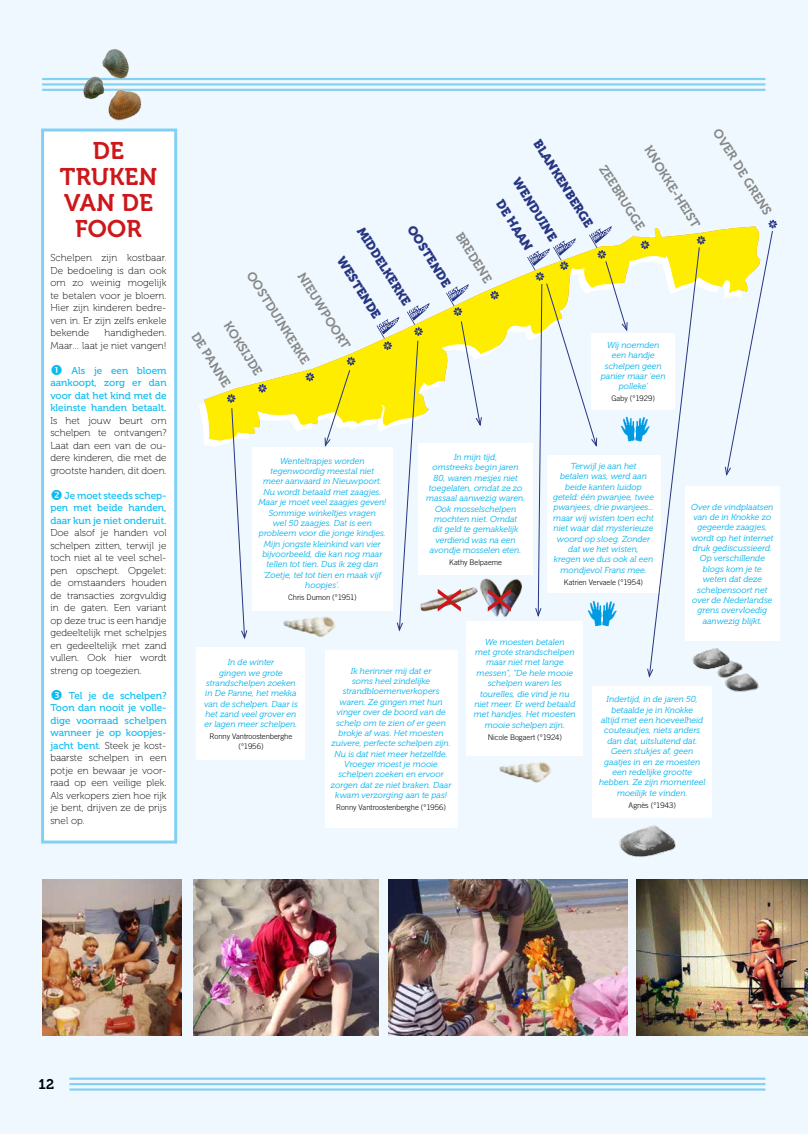
<style>
.page{position:relative;width:808px;height:1134px;background:#eef8fe}
.page>*{position:absolute;margin:0;border:0;box-sizing:border-box;transform-origin:0 0}
.t1{font:24px/26px "Museo 700";letter-spacing:.01em;color:#cd171a;text-align:center}
.t2{font:14px "Museo 700";color:#000}
.t3{font:12.7px "Museo 700";color:#878787}
.t4{font:12.7px "Museo 900";color:#283583}
.t5{font:10px/12.5px "Museo 100";color:#000;text-align:justify}
.t6{font:10px/12.5px "Museo 500";color:#0bbbef;text-align:justify}
.t7{font:italic 8.6px/10.4px "Museo 300";letter-spacing:-.005em;color:#00b1eb;text-align:center}
.t8{font:300 7.7px/9.2px "Trade Gothic";letter-spacing:-.005em;color:#000;text-align:center}
.s1{font-family:"Museo 500";color:#0bbbef}
</style>
<div class="page">
<hr style="left:69px;top:1078px;width:696px;height:2px;background:#83d0f5">
<hr style="left:69px;top:1083px;width:696px;height:2px;background:#83d0f5">
<hr style="left:69px;top:1088px;width:696px;height:3px;background:#83d0f5">
<hr style="left:42px;top:78px;width:723px;height:2px;background:#83d0f5">
<hr style="left:42px;top:83px;width:723px;height:3px;background:#83d0f5">
<hr style="left:42px;top:89px;width:723px;height:2px;background:#83d0f5">
<svg style="left:204px;top:228px;width:520px;height:213px"></svg>
<svg style="left:258px;top:384px;width:9px;height:9px"></svg>
<svg style="left:305px;top:372px;width:9px;height:9px"></svg>
<svg style="left:490px;top:291px;width:9px;height:9px"></svg>
<img style="left:193px;top:880px;width:185px;height:156px">
<img style="left:388px;top:880px;width:240px;height:156px">
<img style="left:636px;top:880px;width:172px;height:155px">
<img style="left:43px;top:880px;width:138px;height:156px">
<div style="left:41px;top:129px;width:136px;height:714px;background:#fff;border:3px solid #83d0f5"></div>
<img style="left:81px;top:49px;width:64px;height:72px">
<img style="left:430px;top:587px;width:45px;height:48px">
<img style="left:475px;top:578px;width:52px;height:44px">
<svg style="left:438px;top:589px;width:23px;height:22px"></svg>
<svg style="left:488px;top:589px;width:23px;height:22px"></svg>
<svg style="left:446px;top:284px;width:36px;height:144px"></svg>
<svg style="left:527px;top:226px;width:101px;height:391px"></svg>
<svg style="left:724px;top:220px;width:53px;height:256px"></svg>
<svg style="left:377px;top:303px;width:53px;height:329px"></svg>
<svg style="left:227px;top:394px;width:21px;height:245px"></svg>
<svg style="left:324px;top:357px;width:32px;height:90px"></svg>
<div style="left:547px;top:455px;width:113px;height:137px;background:#fff"></div>
<div style="left:467px;top:622px;width:116px;height:134px;background:#fff"></div>
<div style="left:418px;top:443px;width:115px;height:132px;background:#fff"></div>
<div style="left:592px;top:686px;width:120px;height:132px;background:#fff"></div>
<div style="left:325px;top:650px;width:132px;height:177px;background:#fff"></div>
<div style="left:252px;top:447px;width:140px;height:163px;background:#fff"></div>
<div style="left:197px;top:647px;width:108px;height:113px;background:#fff"></div>
<div style="left:591px;top:333px;width:84px;height:77px;background:#fff"></div>
<div style="left:685px;top:486px;width:95px;height:155px;background:#fff"></div>
<img style="left:280px;top:610px;width:65px;height:27px">
<img style="left:499px;top:762px;width:53px;height:21px">
<img style="left:619px;top:825px;width:57px;height:32px">
<img style="left:706px;top:648px;width:21px;height:22px">
<img style="left:712px;top:655px;width:31px;height:22px">
<img style="left:720px;top:669px;width:39px;height:23px">
<img style="left:617px;top:412px;width:23px;height:35px">
<img style="left:584px;top:597px;width:35px;height:30px">
<svg style="left:640px;top:236px;width:66px;height:442px"></svg>
<h1 class="t1" style="left:60px;top:138px;width:99px">DE<br>TRUKEN<br>VAN DE<br>FOOR</h1>
<p class="t5" style="left:50px;top:252px;width:118px">Schelpen zijn kostbaar.<br>De bedoeling is dan ook om zo weinig mogelijk te betalen voor je bloem.<br>Hier zijn kinderen bedre&shy;ven in. Er zijn zelfs enkele bekende</p>
<p class="t5" style="left:50px;top:327px;width:118px;text-align:right">handigheden.<br>Maar… laat je niet vangen!</p>
<p class="t6" style="left:50px;top:364px;width:118px;text-indent:21px">Als je een bloem aankoopt, zorg er dan voor dat het kind met de kleinste handen betaalt.</p>
<p class="t5" style="left:50px;top:414px;width:118px">Is het jouw beurt om schelpen te ontvangen?<br>Laat dan een van de ou&shy;dere kinderen, die met de grootste handen, dit doen.</p>
<p class="t6" style="left:50px;top:489px;width:118px;text-indent:14px">Je moet steeds schep&shy;pen met beide handen, daar kun je niet onderuit.</p>
<p class="t5" style="left:50px;top:527px;width:118px">Doe alsof je handen vol schelpen zitten, terwijl je toch niet al te veel schel&shy;pen opschept. Opgelet: de omstaanders houden de transacties zorgvuldig in de gaten. Een variant op deze truc is een handje gedeeltelijk met schelpjes en gedeeltelijk met zand vullen. Ook hier wordt streng op toegezien.</p>
<p class="t6" style="left:50px;top:689px;width:118px;text-indent:18px">Tel je de schelpen?<br>Toon dan nooit je volle&shy;dige voorraad schelpen wanneer je op koopjes-</p>
<p class="t5" style="left:50px;top:739px;width:118px"><span class="s1">jacht bent</span>. Steek je kost&shy;baarste schelpen in een potje en bewaar je voor&shy;raad op een veilige plek.<br>Als verkopers zien hoe rijk je bent, drijven ze de prijs snel op.</p>
<h3 class="t4" style="left:542px;top:136px;width:103px;rotate:58deg">BLANKENBERGE</h3>
<h3 class="t3" style="left:653px;top:143px;width:95px;rotate:58deg">KNOKKE-HEIST</h3>
<h3 class="t3" style="left:609px;top:163px;width:75px;rotate:58deg">ZEEBRUGGE</h3>
<h3 class="t4" style="left:522px;top:175px;width:73px;rotate:58deg">WENDUINE</h3>
<h3 class="t4" style="left:505px;top:197px;width:59px;rotate:58deg">DE HAAN</h3>
<h3 class="t4" style="left:417px;top:222px;width:72px;rotate:58deg">OOSTENDE</h3>
<h3 class="t3" style="left:465px;top:230px;width:58px;rotate:58deg">BREDENE</h3>
<h3 class="t4" style="left:366px;top:224px;width:91px;rotate:58deg">MIDDELKERKE</h3>
<h3 class="t4" style="left:346px;top:254px;width:72px;rotate:58deg">WESTENDE</h3>
<h3 class="t3" style="left:256px;top:269px;width:108px;rotate:58deg">OOSTDUINKERKE</h3>
<h3 class="t3" style="left:307px;top:270px;width:89px;rotate:58deg">NIEUWPOORT</h3>
<h3 class="t3" style="left:233px;top:319px;width:62px;rotate:58deg">KOKSIJDE</h3>
<h3 class="t3" style="left:201px;top:329px;width:64px;rotate:58deg">DE PANNE</h3>
<p class="t7" style="left:601px;top:340px;width:67px">Wij noemden een handje schelpen geen panier maar ‘een polleke’</p>
<p class="t8" style="left:611px;top:394px;width:45px">Gaby (°1929)</p>
<h3 class="t3" style="left:722px;top:126px;width:100px;rotate:58deg">OVER DE GRENS</h3>
<p class="t7" style="left:258px;top:456px;width:129px">Wenteltrapjes worden tegenwoordig meestal niet<br>meer aanvaard in Nieuwpoort.<br>Nu wordt betaald met zaagjes.<br>Maar je moet veel zaagjes geven!<br>Sommige winkeltjes vragen<br>wel 50 zaagjes. Dat is een probleem voor die jonge kindjes.<br>Mijn jongste kleinkind van vier bijvoorbeeld, die kan nog maar tellen tot tien. Dus ik zeg dan ‘Zoetje, tel tot tien en maak vijf hoopjes’.</p>
<p class="t8" style="left:288px;top:593px;width:70px">Chris Dumon (°1951)</p>
<p class="t7" style="left:426px;top:452px;width:101px">In mijn tijd,<br>omstreeks begin jaren<br>80, waren mesjes niet toegelaten, omdat ze zo massaal aanwezig waren.<br>Ook mosselschelpen mochten niet. Omdat<br>dit geld te gemakkelijk verdiend was na een avondje mosselen eten.</p>
<p class="t8" style="left:449px;top:558px;width:54px">Kathy Belpaeme</p>
<p class="t7" style="left:553px;top:461px;width:102px">Terwijl je aan het<br>betalen was, werd aan beide kanten luidop geteld: één pwanjee, twee pwanjees, drie pwanjees... maar wij wisten toen echt niet waar dat mysterieuze woord op sloeg. Zonder dat we het wisten,<br>kregen we dus ook al een mondjevol Frans mee.</p>
<p class="t8" style="left:564px;top:577px;width:81px">Katrien Vervaele (°1954)</p>
<p class="t7" style="left:691px;top:501px;width:84px">Over de vindplaatsen van de in Knokke zo gegeerde zaagjes, wordt op het internet druk gediscussieerd.<br>Op verschillende blogs kom je te weten dat deze schelpensoort net over de Nederlandse grens overvloedig aanwezig blijkt.</p>
<p class="t7" style="left:204px;top:657px;width:95px">In de winter<br>gingen we grote strandschelpen zoeken in De Panne, het mekka van de schelpen. Daar is het zand veel grover en er lagen meer schelpen.</p>
<p class="t8" style="left:210px;top:732px;width:84px">Ronny Vantroostenberghe (°1956)</p>
<p class="t7" style="left:331px;top:665px;width:122px">Ik herinner mij dat er<br>soms heel zindelijke strandbloemenverkopers waren. Ze gingen met hun vinger over de boord van de schelp om te zien of er geen brokje af was. Het moesten zuivere, perfecte schelpen zijn.<br>Nu is dat niet meer hetzelfde.<br>Vroeger moest je mooie schelpen zoeken en ervoor zorgen dat ze niet braken. Daar kwam verzorging aan te pas!</p>
<p class="t8" style="left:336px;top:803px;width:111px">Ronny Vantroostenberghe (°1956)</p>
<p class="t7" style="left:474px;top:637px;width:103px">We moesten betalen<br>met grote strandschelpen maar niet met lange messen”, “De hele mooie schelpen waren les tourelles, die vind je nu niet meer. Er werd betaald met handjes. Het moesten mooie schelpen zijn.</p>
<p class="t8" style="left:488px;top:732px;width:76px">Nicole Bogaert (°1924)</p>
<p class="t7" style="left:599px;top:694px;width:108px">Indertijd, in de jaren 50, betaalde je in Knokke<br>altijd met een hoeveelheid couteautjes, niets anders dan dat, uitsluitend dat.<br>Geen stukjes af, geen gaatjes in en ze moesten een redelijke grootte hebben. Ze zijn momenteel moeilijk te vinden.</p>
<p class="t8" style="left:628px;top:800px;width:49px">Agnès (°1943)</p>
<h2 class="t2" style="left:39px;top:1077px;width:17px">12</h2>
</div>
